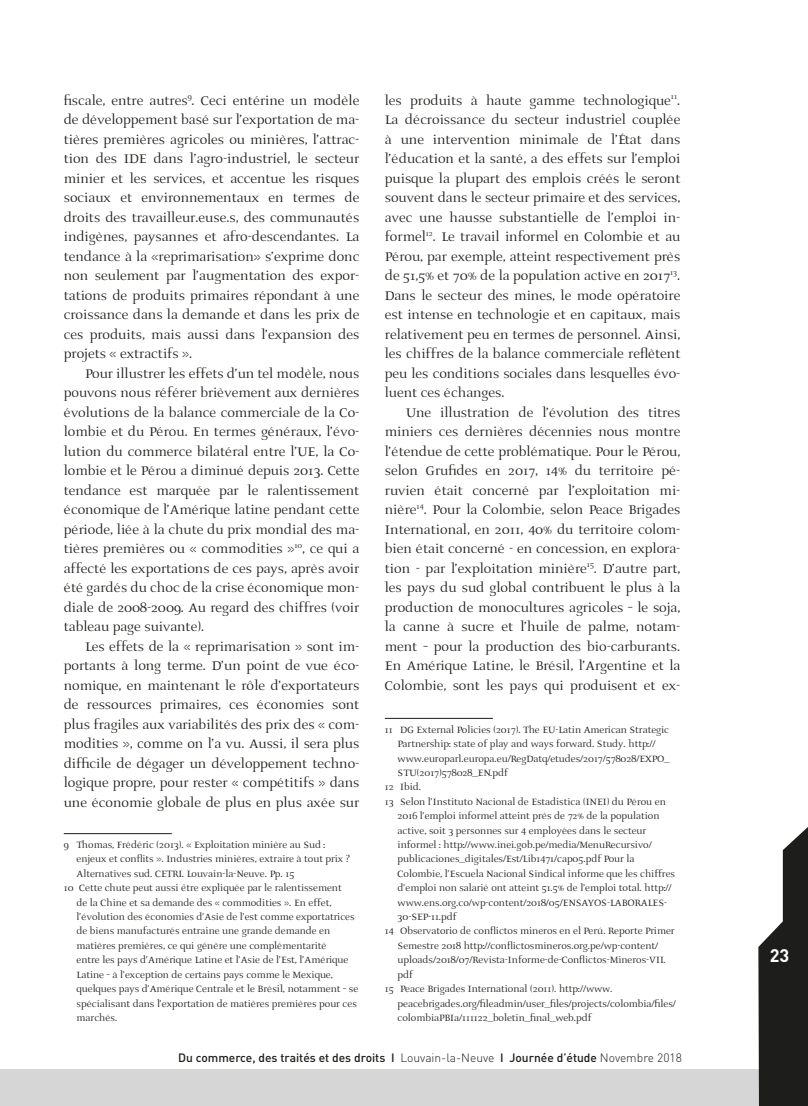
<style>
.page{position:relative;width:808px;height:1106px;background:#fff}
.page>*{position:absolute;margin:0;border:0;box-sizing:border-box;transform-origin:0 0}
.t1{font:700 18px "DIN";color:#fff}
.t2{font:16.5px/19.5px "AI Prospera II";color:#1d1d1b;text-align:justify}
.t3{font:12px "AI Prospera II";color:#1d1d1b}
.t4{font:500 12px "DIN";color:#1d1d1b}
.s1{font-weight:300}
</style>
<div class="page">
<div style="left:0;top:1069px;width:808px;height:37px;background:#d6d6d6"></div>
<svg style="left:758px;top:827px;width:50px;height:279px"></svg>
<hr style="left:64px;top:833px;width:108px;height:1px;background:#1d1d1b">
<hr style="left:385px;top:718px;width:108px;height:1px;background:#1d1d1b">
<p class="t2" style="left:64px;top:91px;width:297px">fiscale, entre autres<sup>9</sup>. Ceci entérine un modèle de développement basé sur l’exportation de ma&shy;tières premières agricoles ou minières, l’attrac&shy;tion des IDE dans l’agro-industriel, le secteur minier et les services, et accentue les risques sociaux et environnementaux en termes de droits des travailleur.euse.s, des communautés indigènes, paysannes et afro-descendantes. La tendance à la «reprimarisation» s’exprime donc non seulement par l’augmentation des expor&shy;tations de produits primaires répondant à une croissance dans la demande et dans les prix de ces produits, mais aussi dans l’expansion des projets « extractifs ».</p>
<p class="t2" style="left:64px;top:364px;width:297px;text-indent:21px">Pour illustrer les effets d’un tel modèle, nous pouvons nous référer brièvement aux dernières évolutions de la balance commerciale de la Co&shy;lombie et du Pérou. En termes généraux, l’évo&shy;lution du commerce bilatéral entre l’UE, la Co&shy;lombie et le Pérou a diminué depuis 2013. Cette tendance est marquée par le ralentissement économique de l’Amérique latine pendant cette période, liée à la chute du prix mondial des ma&shy;tières premières ou « commodities »<sup>10</sup>, ce qui a affecté les exportations de ces pays, après avoir été gardés du choc de la crise économique mon&shy;diale de 2008-2009. Au regard des chiffres (voir tableau page suivante).</p>
<p class="t2" style="left:64px;top:637px;width:297px;text-indent:21px">Les effets de la « reprimarisation » sont im&shy;portants à long terme. D’un point de vue éco&shy;nomique, en maintenant le rôle d’exportateurs de ressources primaires, ces économies sont plus fragiles aux variabilités des prix des « com&shy;modities », comme on l’a vu. Aussi, il sera plus difficile de dégager un développement techno&shy;logique propre, pour rester « compétitifs » dans une économie globale de plus en plus axée sur</p>
<p class="t3" style="left:64px;top:839px;width:263px">9 Thomas, Frédéric (2013). « Exploitation minière au Sud :</p>
<p class="t3" style="left:77px;top:854px;width:275px">enjeux et conflits ». Industries minières, extraire à tout prix ?</p>
<p class="t3" style="left:77px;top:868px;width:219px">Alternatives sud. CETRI. Louvain-la-Neuve. Pp. 15</p>
<p class="t3" style="left:64px;top:883px;width:279px">10 Cette chute peut aussi être expliquée par le ralentissement</p>
<p class="t3" style="left:77px;top:897px;width:256px">de la Chine et sa demande des « commodities ». En effet,</p>
<p class="t3" style="left:77px;top:911px;width:279px">l’évolution des économies d’Asie de l’est comme exportatrices</p>
<p class="t3" style="left:77px;top:926px;width:255px">de biens manufacturés entraine une grande demande en</p>
<p class="t3" style="left:77px;top:940px;width:252px">matières premières, ce qui génère une complémentarité</p>
<p class="t3" style="left:77px;top:955px;width:273px">entre les pays d’Amérique Latine et l’Asie de l’Est, l’Amérique</p>
<p class="t3" style="left:77px;top:969px;width:258px">Latine – à l’exception de certains pays comme le Mexique,</p>
<p class="t3" style="left:77px;top:983px;width:283px">quelques pays d’Amérique Centrale et le Brésil, notamment – se</p>
<p class="t3" style="left:77px;top:998px;width:282px">spécialisant dans l’exportation de matières premières pour ces</p>
<p class="t3" style="left:77px;top:1012px;width:42px">marchés.</p>
<p class="t2" style="left:385px;top:91px;width:297px">les produits à haute gamme technologique<sup>11</sup>.<br>La décroissance du secteur industriel couplée à une intervention minimale de l’État dans l’éducation et la santé, a des effets sur l’emploi puisque la plupart des emplois créés le seront souvent dans le secteur primaire et des services, avec une hausse substantielle de l’emploi in&shy;formel<sup>12</sup>. Le travail informel en Colombie et au Pérou, par exemple, atteint respectivement près de 51,5% et 70% de la population active en 2017<sup>13</sup>.<br>Dans le secteur des mines, le mode opératoire est intense en technologie et en capitaux, mais relativement peu en termes de personnel. Ainsi, les chiffres de la balance commerciale reflètent peu les conditions sociales dans lesquelles évo&shy;luent ces échanges.</p>
<p class="t2" style="left:385px;top:403px;width:297px;text-indent:21px">Une illustration de l’évolution des titres miniers ces dernières décennies nous montre l’étendue de cette problématique. Pour le Pérou, selon Grufides en 2017, 14% du territoire pé&shy;ruvien était concerné par l’exploitation mi&shy;nière<sup>14</sup>. Pour la Colombie, selon Peace Brigades International, en 2011, 40% du territoire colom&shy;bien était concerné - en concession, en explora&shy;tion - par l’exploitation minière<sup>15</sup>. D’autre part, les pays du sud global contribuent le plus à la production de monocultures agricoles – le soja, la canne à sucre et l’huile de palme, notam&shy;ment – pour la production des bio-carburants.<br>En Amérique Latine, le Brésil, l’Argentine et la Colombie, sont les pays qui produisent et ex-</p>
<p class="t3" style="left:385px;top:724px;width:286px">11 DG External Policies (2017). The EU-Latin American Strategic</p>
<p class="t3" style="left:398px;top:739px;width:259px">Partnership: state of play and ways forward. Study. http://</p>
<p class="t3" style="left:398px;top:753px;width:273px">www.europarl.europa.eu/RegDatq/etudes/2017/578028/EXPO_</p>
<p class="t3" style="left:398px;top:767px;width:112px">STU(2017)578028_EN.pdf</p>
<p class="t3" style="left:385px;top:782px;width:38px">12 Ibid.</p>
<p class="t3" style="left:385px;top:796px;width:282px">13 Selon l’Instituto Nacional de Estadistica (INEI) du Pérou en</p>
<p class="t3" style="left:398px;top:811px;width:263px">2016 l’emploi informel atteint près de 72% de la population</p>
<p class="t3" style="left:398px;top:825px;width:250px">active, soit 3 personnes sur 4 employées dans le secteur</p>
<p class="t3" style="left:398px;top:839px;width:256px">informel : http://www.inei.gob.pe/media/MenuRecursivo/</p>
<p class="t3" style="left:398px;top:854px;width:238px">publicaciones_digitales/Est/Lib1471/cap05.pdf Pour la</p>
<p class="t3" style="left:398px;top:868px;width:279px">Colombie, l’Escuela Nacional Sindical informe que les chiffres</p>
<p class="t3" style="left:398px;top:883px;width:275px">d’emploi non salarié ont atteint 51.5% de l’emploi total. http://</p>
<p class="t3" style="left:398px;top:897px;width:271px">www.ens.org.co/wp-content/2018/05/ENSAYOS-LABORALES-</p>
<p class="t3" style="left:398px;top:911px;width:61px">30-SEP-11.pdf</p>
<p class="t3" style="left:385px;top:926px;width:291px">14 Observatorio de conflictos mineros en el Perú. Reporte Primer</p>
<p class="t3" style="left:398px;top:940px;width:262px">Semestre 2018 http://conflictosmineros.org.pe/wp-content/</p>
<p class="t3" style="left:398px;top:955px;width:270px">uploads/2018/07/Revista-Informe-de-Conflictos-Mineros-VII.</p>
<p class="t3" style="left:398px;top:969px;width:17px">pdf</p>
<p class="t3" style="left:385px;top:983px;width:229px">15 Peace Brigades International (2011). http://www.</p>
<p class="t3" style="left:398px;top:998px;width:280px">peacebrigades.org/fileadmin/user_files/projects/colombia/files/</p>
<p class="t3" style="left:398px;top:1012px;width:195px">colombiaPBIa/111122_boletin_final_web.pdf</p>
<p class="t4" style="left:178px;top:1049px;width:505px">Du commerce, des traités et des droits I <span class="s1">Louvain-la-Neuve</span> I Journée d’étude <span class="s1">Novembre 2018</span></p>
<p class="t1" style="left:770px;top:943px;width:21px">23</p>
</div>
